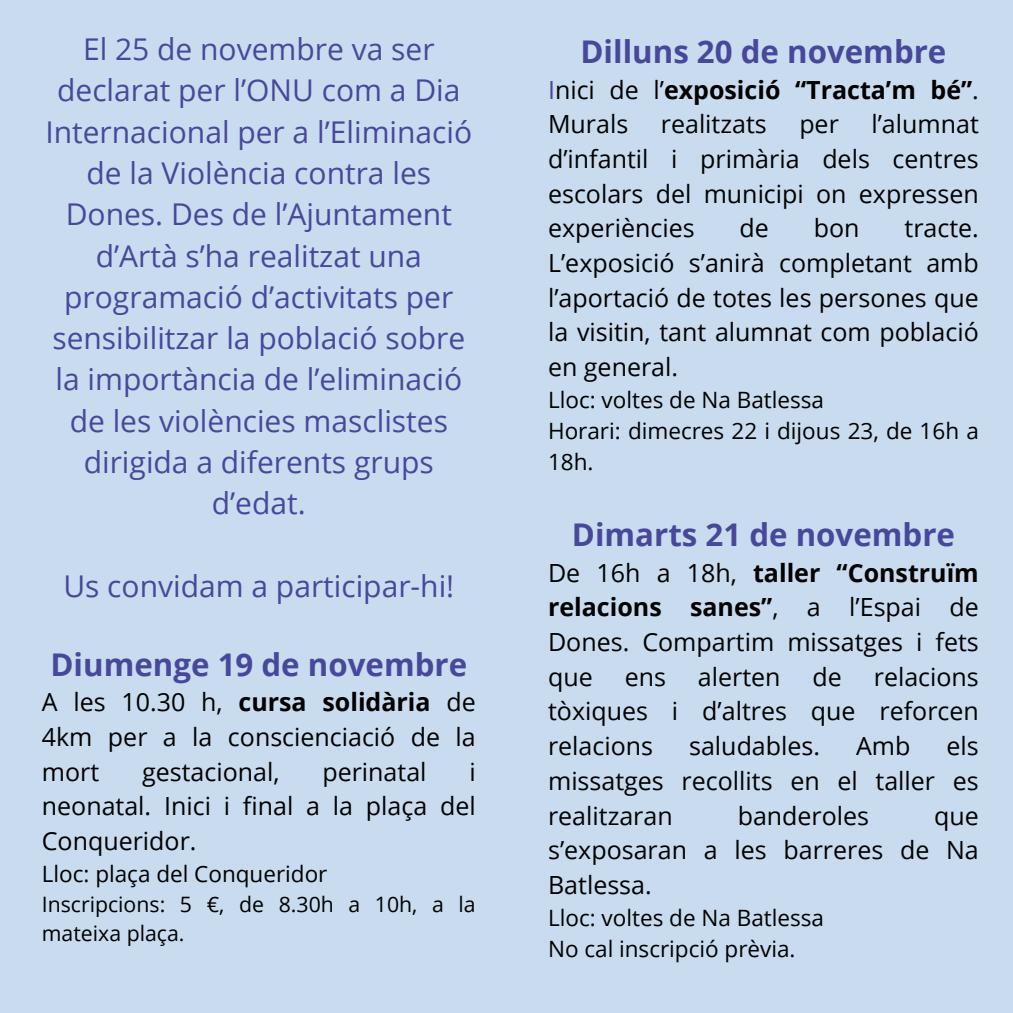
<style>
.page{position:relative;width:1013px;height:1013px;background:#fff}
.page>*{position:absolute;margin:0;border:0;box-sizing:border-box;transform-origin:0 0}
.t1{font:700 31.25px "Open Sans";color:#48489b}
.t2{font:30px/41.2px "Open Sans";color:#48489b;text-align:center}
.t3{font:25px/34.8px "Open Sans";color:#000;text-align:justify}
.t4{font:700 25px/34.8px "Open Sans";color:#000}
.t5{font:22.5px/31px "Open Sans";color:#000}
.t6{font:21.25px/29px "Open Sans";color:#000}
.s1{font-weight:700}
.s2{font-weight:400;color:#48489b}
.s3{font-weight:400}
</style>
<div class="page">
<div style="left:0;top:0;width:502px;height:1012px;background:#c8dbef"></div>
<div style="left:511px;top:0;width:501px;height:1012px;background:#c8dbef"></div>
<p class="t2" style="left:45px;top:28px;width:428px">El 25 de novembre va ser declarat per l’ONU com a Dia<br>Internacional per a l’Eliminació de la Violència contra les<br>Dones. Des de l’Ajuntament d’Artà s’ha realitzat una programació d’activitats per sensibilitzar la població sobre la importància de l’eliminació de les violències masclistes dirigida a diferents grups d’edat.</p>
<p class="t2" style="left:63px;top:564px;width:392px">Us convidam a participar-hi!</p>
<p class="t1" style="left:50px;top:642px;width:418px">Diumenge 19 de novembre</p>
<p class="t3" style="left:42px;top:684px;width:435px">A les 10.30 h, <span class="s1">cursa solidària</span> de 4km per a la conscienciació de la mort</p>
<p class="t3" style="left:142px;top:753px;width:139px">gestacional,</p>
<p class="t3" style="left:322px;top:753px;width:106px">perinatal</p>
<p class="t3" style="left:42px;top:753px;width:435px;text-indent:427px">i neonatal. Inici i final a la plaça del Conqueridor.</p>
<p class="t5" style="left:42px;top:857px;width:287px">Lloc: plaça del Conqueridor</p>
<p class="t6" style="left:42px;top:889px;width:435px">Inscripcions: 5 €, de 8.30h a 10h, a la mateixa plaça.</p>
<p class="t1" style="left:580px;top:29px;width:367px">Dilluns 20 de novembre</p>
<p class="t4" style="left:548px;top:71px;width:432px"><span class="s2">I</span><span class="s3">nici de l’</span>exposició “Tracta’m bé”<span class="s3">.<br>Murals</span></p>
<p class="t3" style="left:548px;top:106px;width:432px;text-indent:323px">l’alumnat d’infantil i primària dels centres escolars del municipi on expressen experiències</p>
<p class="t3" style="left:661px;top:106px;width:107px">realitzats</p>
<p class="t3" style="left:799px;top:106px;width:41px">per</p>
<p class="t3" style="left:739px;top:210px;width:31px">de</p>
<p class="t3" style="left:813px;top:210px;width:47px">bon</p>
<p class="t3" style="left:548px;top:210px;width:432px;text-indent:356px">tracte.<br>L’exposició s’anirà completant amb l’aportació de totes les persones que la visitin, tant alumnat com població en general.</p>
<p class="t5" style="left:548px;top:384px;width:277px">Lloc: voltes de Na Batlessa</p>
<p class="t5" style="left:548px;top:415px;width:432px">Horari: dimecres 22 i dijous 23, de 16h a<br>18h.</p>
<p class="t1" style="left:572px;top:512px;width:384px">Dimarts 21 de novembre</p>
<p class="t3" style="left:548px;top:554px;width:432px">De 16h a 18h, <span class="s1">taller “Construïm relacions sanes”</span>, a l’Espai de Dones. Compartim missatges i fets que</p>
<p class="t3" style="left:548px;top:658px;width:432px;text-indent:326px">relacions tòxiques i d’altres que reforcen relacions</p>
<p class="t3" style="left:624px;top:658px;width:43px">ens</p>
<p class="t3" style="left:698px;top:658px;width:84px">alerten</p>
<p class="t3" style="left:812px;top:658px;width:31px">de</p>
<p class="t3" style="left:548px;top:728px;width:432px;text-indent:398px">els missatges recollits en el taller es realitzaran</p>
<p class="t3" style="left:689px;top:728px;width:132px">saludables.</p>
<p class="t3" style="left:856px;top:728px;width:56px">Amb</p>
<p class="t3" style="left:737px;top:797px;width:133px">banderoles</p>
<p class="t3" style="left:548px;top:797px;width:432px;text-indent:386px">que s’exposaran a les barreres de Na Batlessa.</p>
<p class="t5" style="left:548px;top:901px;width:277px">Lloc: voltes de Na Batlessa</p>
<p class="t5" style="left:548px;top:932px;width:249px">No cal inscripció prèvia.</p>
</div>
